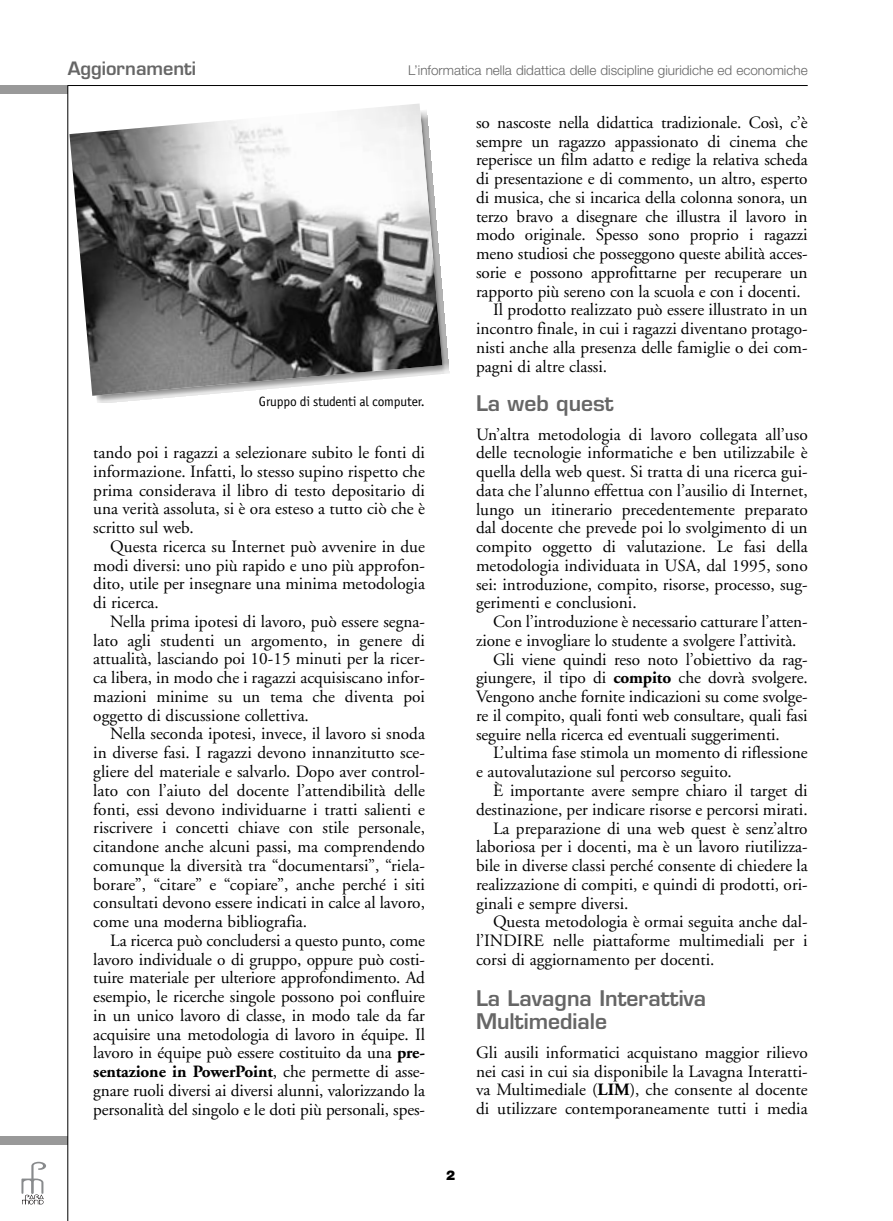
<style>
.page{position:relative;width:893px;height:1221px;background:#fff}
.page>*{position:absolute;margin:0;border:0;box-sizing:border-box;transform-origin:0 0}
.t1{font:600 21px/22.5px "Eurostile";color:#666}
.t2{font:600 18px "Eurostile";color:#666}
.t3{font:17.25px/18.8px "Adobe Garamond";color:#000;text-align:justify}
.t4{font:300 13.5px "Helvetica Neue";color:#666}
.t5{font:13.5px "Officina Sans";letter-spacing:-.01em;color:#000}
.t6{font:900 13.5px "Helvetica Neue";color:#000}
.s1{font-weight:700}
</style>
<div class="page">
<svg style="left:21px;top:1161px;width:25px;height:43px"></svg>
<div style="left:0;top:85px;width:68px;height:9px;background:#999"></div>
<div style="left:0;top:1136px;width:68px;height:8px;background:#999"></div>
<hr style="left:68px;top:85px;width:1px;height:1135px;background:#000">
<hr style="left:68px;top:85px;width:740px;height:1px;background:#000">
<img style="left:96px;top:289px;width:354px;height:114px">
<img style="left:69px;top:103px;width:373px;height:293px">
<p class="t2" style="left:68px;top:61px;width:130px">Aggiornamenti</p>
<p class="t4" style="left:408px;top:65px;width:401px">L’informatica nella didattica delle discipline giuridiche ed economiche</p>
<p class="t5" style="left:259px;top:396px;width:168px">Gruppo di studenti al computer.</p>
<p class="t3" style="left:93px;top:445px;width:333px">tando poi i ragazzi a selezionare subito le fonti di informazione. Infatti, lo stesso supino rispetto che prima considerava il libro di testo depositario di una verità assoluta, si è ora esteso a tutto ciò che è scritto sul web.</p>
<p class="t3" style="left:93px;top:538px;width:333px;text-indent:17px">Questa ricerca su Internet può avvenire in due modi diversi: uno più rapido e uno più approfon&shy;dito, utile per insegnare una minima metodologia di ricerca.</p>
<p class="t3" style="left:93px;top:613px;width:333px;text-indent:17px">Nella prima ipotesi di lavoro, può essere segna&shy;lato agli studenti un argomento, in genere di attualità, lasciando poi 10-15 minuti per la ricer&shy;ca libera, in modo che i ragazzi acquisiscano infor&shy;mazioni minime su un tema che diventa poi oggetto di discussione collettiva.</p>
<p class="t3" style="left:93px;top:726px;width:333px;text-indent:17px">Nella seconda ipotesi, invece, il lavoro si snoda in diverse fasi. I ragazzi devono innanzitutto sce&shy;gliere del materiale e salvarlo. Dopo aver control&shy;lato con l’aiuto del docente l’attendibilità delle fonti, essi devono individuarne i tratti salienti e riscrivere i concetti chiave con stile personale, citandone anche alcuni passi, ma comprendendo comunque la diversità tra “documentarsi”, “riela&shy;borare”, “citare” e “copiare”, anche perché i siti consultati devono essere indicati in calce al lavoro, come una moderna bibliografia.</p>
<p class="t3" style="left:93px;top:932px;width:333px;text-indent:17px">La ricerca può concludersi a questo punto, come lavoro individuale o di gruppo, oppure può costi&shy;tuire materiale per ulteriore approfondimento. Ad esempio, le ricerche singole possono poi confluire in un unico lavoro di classe, in modo tale da far acquisire una metodologia di lavoro in équipe. Il lavoro in équipe può essere costituito da una <span class="s1">pre&shy;sentazione in PowerPoint</span>, che permette di asse&shy;gnare ruoli diversi ai diversi alunni, valorizzando la personalità del singolo e le doti più personali, spes-</p>
<p class="t6" style="left:446px;top:1170px;width:11px">2</p>
<p class="t3" style="left:476px;top:114px;width:333px">so nascoste nella didattica tradizionale. Così, c’è</p>
<p class="t3" style="left:476px;top:133px;width:333px">sempre un ragazzo appassionato di cinema che</p>
<p class="t3" style="left:476px;top:152px;width:333px">reperisce un film adatto e redige la relativa scheda</p>
<p class="t3" style="left:476px;top:171px;width:333px">di presentazione e di commento, un altro, esperto</p>
<p class="t3" style="left:476px;top:189px;width:333px">di musica, che si incarica della colonna sonora, un</p>
<p class="t3" style="left:476px;top:208px;width:333px">terzo bravo a disegnare che illustra il lavoro in</p>
<p class="t3" style="left:476px;top:227px;width:333px">modo originale. Spesso sono proprio i ragazzi</p>
<p class="t3" style="left:476px;top:246px;width:333px">meno studiosi che posseggono queste abilità acces-</p>
<p class="t3" style="left:476px;top:264px;width:333px">sorie e possono approfittarne per recuperare un</p>
<p class="t3" style="left:476px;top:283px;width:326px">rapporto più sereno con la scuola e con i docenti.</p>
<p class="t3" style="left:493px;top:302px;width:316px">Il prodotto realizzato può essere illustrato in un</p>
<p class="t3" style="left:476px;top:321px;width:333px">incontro finale, in cui i ragazzi diventano protago-</p>
<p class="t3" style="left:476px;top:339px;width:333px">nisti anche alla presenza delle famiglie o dei com-</p>
<p class="t3" style="left:476px;top:358px;width:133px">pagni di altre classi.</p>
<p class="t1" style="left:476px;top:394px;width:139px">La web quest</p>
<p class="t3" style="left:476px;top:426px;width:333px">Un’altra metodologia di lavoro collegata all’uso delle tecnologie informatiche e ben utilizzabile è quella della web quest. Si tratta di una ricerca gui&shy;data che l’alunno effettua con l’ausilio di Internet, lungo un itinerario precedentemente preparato dal docente che prevede poi lo svolgimento di un compito oggetto di valutazione. Le fasi della metodologia individuata in USA, dal 1995, sono sei: introduzione, compito, risorse, processo, sug&shy;gerimenti e conclusioni.</p>
<p class="t3" style="left:493px;top:614px;width:316px">Con l’introduzione è necessario catturare l’atten-</p>
<p class="t3" style="left:476px;top:632px;width:322px">zione e invogliare lo studente a svolgere l’attività.</p>
<p class="t3" style="left:493px;top:651px;width:316px">Gli viene quindi reso noto l’obiettivo da rag-</p>
<p class="t3" style="left:476px;top:670px;width:333px">giungere, il tipo di <span class="s1">compito</span> che dovrà svolgere.</p>
<p class="t3" style="left:476px;top:689px;width:333px">Vengono anche fornite indicazioni su come svolge-</p>
<p class="t3" style="left:476px;top:707px;width:333px">re il compito, quali fonti web consultare, quali fasi</p>
<p class="t3" style="left:476px;top:726px;width:305px">seguire nella ricerca ed eventuali suggerimenti.</p>
<p class="t3" style="left:493px;top:745px;width:316px">L’ultima fase stimola un momento di riflessione</p>
<p class="t3" style="left:476px;top:764px;width:257px">e autovalutazione sul percorso seguito.</p>
<p class="t3" style="left:493px;top:782px;width:316px">È importante avere sempre chiaro il target di</p>
<p class="t3" style="left:476px;top:801px;width:333px">destinazione, per indicare risorse e percorsi mirati.</p>
<p class="t3" style="left:493px;top:820px;width:316px">La preparazione di una web quest è senz’altro</p>
<p class="t3" style="left:476px;top:839px;width:333px">laboriosa per i docenti, ma è un lavoro riutilizza-</p>
<p class="t3" style="left:476px;top:857px;width:333px">bile in diverse classi perché consente di chiedere la</p>
<p class="t3" style="left:476px;top:876px;width:333px">realizzazione di compiti, e quindi di prodotti, ori-</p>
<p class="t3" style="left:476px;top:895px;width:154px">ginali e sempre diversi.</p>
<p class="t3" style="left:493px;top:914px;width:316px">Questa metodologia è ormai seguita anche dal-</p>
<p class="t3" style="left:476px;top:932px;width:333px">l’INDIRE nelle piattaforme multimediali per i</p>
<p class="t3" style="left:476px;top:951px;width:240px">corsi di aggiornamento per docenti.</p>
<p class="t1" style="left:476px;top:989px;width:232px">La Lavagna Interattiva<br>Multimediale</p>
<p class="t3" style="left:476px;top:1044px;width:333px">Gli ausili informatici acquistano maggior rilievo nei casi in cui sia disponibile la Lavagna Interatti&shy;va Multimediale (<span class="s1">LIM</span>), che consente al docente di utilizzare contemporaneamente tutti i media</p>
</div>
